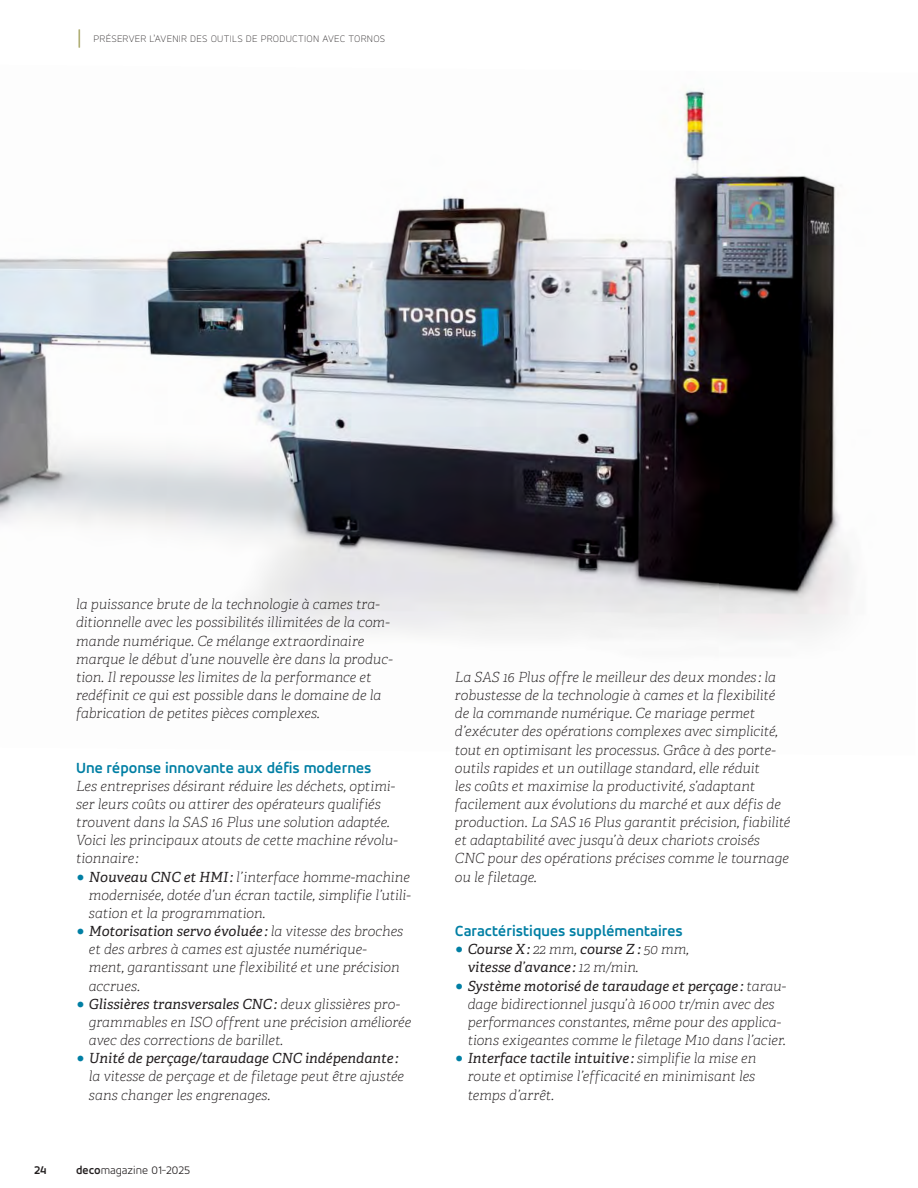
<style>
.page{position:relative;width:918px;height:1188px;background:#fff}
.page>*{position:absolute;margin:0;border:0;box-sizing:border-box;transform-origin:0 0}
.t1{font:300 21px "DIN Pro";color:#aaa869}
.t2{font:700 15.75px "Tornos Accord Alt";color:#007fa4}
.t3{font:italic 100 13.95px/18.1px "Adelle";color:#231f20}
.t4{font:italic 13.95px/18.1px "Tornos Adelle";color:#231f20}
.t5{font:300 12px "Tornos Accord Alt";color:#231f20}
.t6{font:700 12px "Tornos Accord Alt";color:#231f20}
.t7{font:100 10.5px "Tornos Accord Alt";letter-spacing:.025em;color:#231f20}
.s1{color:#007fa4}
.s2{font-family:"Tornos Adelle";font-weight:400}
.s3{font-family:"Adelle";font-weight:100;color:#007fa4}
.s4{font-family:"Adelle";font-weight:100}
.s5{font-weight:700}
</style>
<div class="page">
<img style="left:0;top:89px;width:853px;height:550px">
<h1 class="t1" style="left:76px;top:27px;width:8px">|</h1>
<p class="t7" style="left:94px;top:35px;width:293px">PRÉSERVER L’AVENIR DES OUTILS DE PRODUCTION AVEC TORNOS</p>
<p class="t3" style="left:76px;top:597px;width:318px">la puissance brute de la technologie à cames tra&shy;ditionnelle avec les possibilités illimitées de la com&shy;mande numérique. Ce mélange extraordinaire marque le début d’une nouvelle ère dans la produc&shy;tion. Il repousse les limites de la performance et redéfinit ce qui est possible dans le domaine de la fabrication de petites pièces complexes.</p>
<p class="t2" style="left:76px;top:760px;width:297px">Une réponse innovante aux défis modernes</p>
<p class="t3" style="left:76px;top:778px;width:323px">Les entreprises désirant réduire les déchets, optimi&shy;ser leurs coûts ou attirer des opérateurs qualifiés trouvent dans la SAS 16 Plus une solution adaptée.<br>Voici les principaux atouts de cette machine révolu&shy;tionnaire :</p>
<p class="t3" style="left:89px;top:869px;width:324px;text-align:justify;text-indent:-13px"><span class="s1">●</span> <span class="s2">Nouveau CNC et HMI :</span> l’interface homme-machine modernisée, dotée d’un écran tactile, simplifie l’utili&shy;sation et la programmation.</p>
<p class="t4" style="left:76px;top:923px;width:329px"><span class="s3">●</span> Motorisation servo évoluée : <span class="s4">la vitesse des broches</span></p>
<p class="t3" style="left:89px;top:942px;width:312px">et des arbres à cames est ajustée numérique&shy;ment, garantissant une flexibilité et une précision accrues.</p>
<p class="t4" style="left:76px;top:996px;width:325px"><span class="s3">●</span> Glissières transversales CNC : <span class="s4">deux glissières pro-</span></p>
<p class="t3" style="left:89px;top:1014px;width:324px">grammables en ISO offrent une précision améliorée avec des corrections de barillet.</p>
<p class="t4" style="left:76px;top:1050px;width:324px"><span class="s3">●</span> Unité de perçage/taraudage CNC indépendante :</p>
<p class="t3" style="left:89px;top:1069px;width:317px">la vitesse de perçage et de filetage peut être ajustée sans changer les engrenages.</p>
<p class="t6" style="left:34px;top:1165px;width:14px">24</p>
<p class="t5" style="left:76px;top:1166px;width:115px"><span class="s5">deco</span>magazine 01-2025</p>
<p class="t3" style="left:455px;top:669px;width:337px">La SAS 16 Plus offre le meilleur des deux mondes : la robustesse de la technologie à cames et la flexibilité de la commande numérique. Ce mariage permet d’exécuter des opérations complexes avec simplicité, tout en optimisant les processus. Grâce à des porte&shy;outils rapides et un outillage standard, elle réduit<br>les coûts et maximise la productivité, s’adaptant facilement aux évolutions du marché et aux défis de production. La SAS 16 Plus garantit précision, fiabilité et adaptabilité avec jusqu’à deux chariots croisés CNC pour des opérations précises comme le tournage ou le filetage.</p>
<p class="t2" style="left:455px;top:924px;width:229px">Caractéristiques supplémentaires</p>
<p class="t4" style="left:468px;top:941px;width:223px;text-indent:-13px"><span class="s3">●</span> Course X : <span class="s4">22 mm,</span> course Z : <span class="s4">50 mm, </span>vitesse d’avance : <span class="s4">12 m/min.</span></p>
<p class="t4" style="left:455px;top:977px;width:333px"><span class="s3">●</span> Système motorisé de taraudage et perçage : <span class="s4">tarau-</span></p>
<p class="t3" style="left:468px;top:996px;width:320px">dage bidirectionnel jusqu’à 16 000 tr/min avec des performances constantes, même pour des applica&shy;tions exigeantes comme le filetage M10 dans l’acier.</p>
<p class="t4" style="left:455px;top:1050px;width:303px"><span class="s3">●</span> Interface tactile intuitive : <span class="s4">simplifie la mise en</span></p>
<p class="t3" style="left:468px;top:1069px;width:289px">route et optimise l’efficacité en minimisant les temps d’arrêt.</p>
</div>
